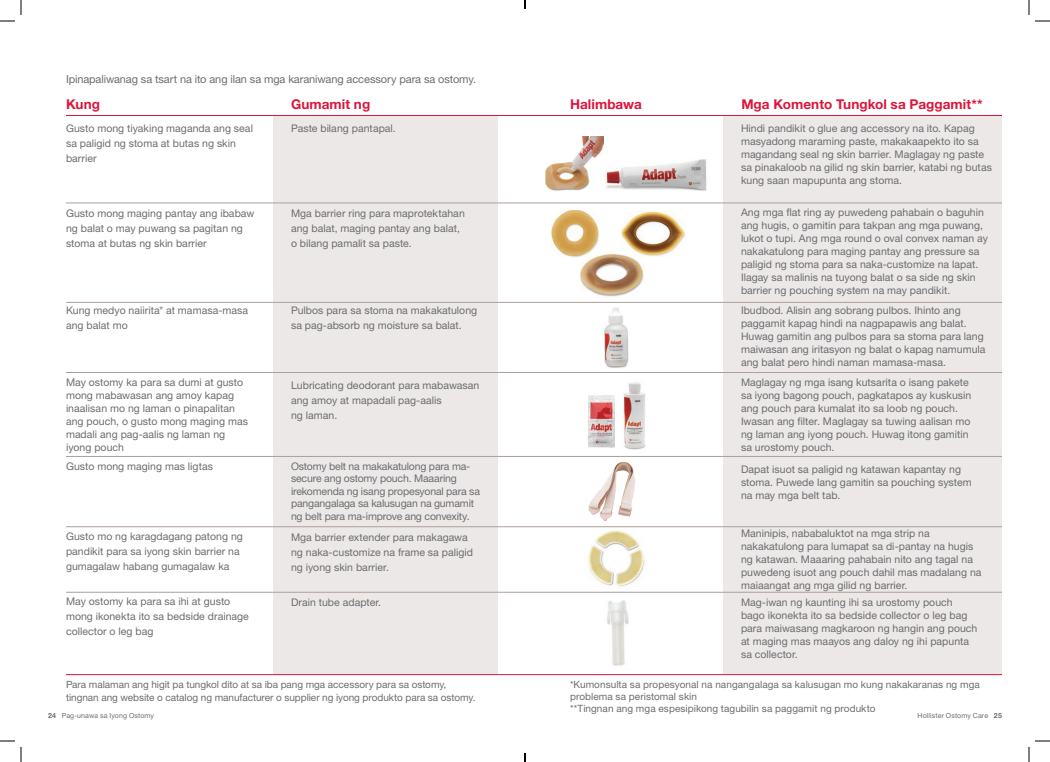
<style>
.page{position:relative;width:1050px;height:762px;background:#fff}
.page>*{position:absolute;margin:0;border:0;box-sizing:border-box;transform-origin:0 0}
.Subhead-Red{font:700 13.5px "Helvetica Neue LT Pro";letter-spacing:.005em;color:#dc153b}
.Body{font:11px "Helvetica Neue LT Pro";letter-spacing:-.01em;color:#6c6d70}
.t1{font:10.5px/13px "Helvetica Neue LT Pro";letter-spacing:.005em;color:#6c6d70}
.t2{font:10.5px/12.5px "Helvetica Neue LT Pro";letter-spacing:-.015em;color:#6c6d70}
.Body-2{font:10px/12px "Helvetica Neue LT Pro";color:#6c6d70}
.Body-3{font:7px "Helvetica Neue LT Pro";letter-spacing:.015em;color:#6c6d70}
.s1{font-weight:700}
</style>
<div class="page">
<div style="left:723px;top:116px;width:279px;height:559px;background:#ebe8e7"></div>
<div style="left:273px;top:116px;width:225px;height:559px;background:#ebe8e7"></div>
<hr style="left:66px;top:115px;width:936px;height:1px;background:#dc153b">
<hr style="left:66px;top:202px;width:936px;height:1px;background:#ada09a">
<hr style="left:66px;top:302px;width:936px;height:1px;background:#ada09a">
<hr style="left:66px;top:526px;width:936px;height:1px;background:#ada09a">
<img style="left:605px;top:308px;width:24px;height:60px">
<img style="left:546px;top:136px;width:58px;height:55px">
<img style="left:623px;top:382px;width:22px;height:68px">
<img style="left:588px;top:395px;width:27px;height:53px">
<img style="left:588px;top:462px;width:47px;height:59px">
<svg style="left:581px;top:526px;width:68px;height:66px"></svg>
<img style="left:581px;top:527px;width:68px;height:63px">
<div style="left:603px;top:158px;width:108px;height:37px;background:#fff"></div>
<img style="left:605px;top:159px;width:102px;height:32px">
<img style="left:607px;top:600px;width:22px;height:66px">
<img style="left:552px;top:210px;width:47px;height:47px">
<img style="left:622px;top:212px;width:64px;height:44px">
<img style="left:579px;top:254px;width:68px;height:43px">
<hr style="left:66px;top:372px;width:936px;height:1px;background:#ada09a">
<hr style="left:66px;top:456px;width:936px;height:1px;background:#ada09a">
<hr style="left:66px;top:674px;width:936px;height:1px;background:#dc153b">
<hr style="left:66px;top:592px;width:936px;height:1px;background:#ada09a">
<svg style="left:0;top:0;width:22px;height:22px"></svg>
<svg style="left:0;top:740px;width:22px;height:22px"></svg>
<svg style="left:1028px;top:0;width:22px;height:22px"></svg>
<svg style="left:1028px;top:740px;width:22px;height:22px"></svg>
<svg style="left:524px;top:0;width:2px;height:9px"></svg>
<svg style="left:524px;top:753px;width:2px;height:9px"></svg>
<p class="Body" style="left:66px;top:72px;width:412px">Ipinapaliwanag sa tsart na ito ang ilan sa mga karaniwang accessory para sa ostomy.</p>
<p class="Subhead-Red" style="left:66px;top:96px;width:35px">Kung</p>
<p class="Subhead-Red" style="left:291px;top:96px;width:81px">Gumamit ng</p>
<p class="Subhead-Red" style="left:570px;top:96px;width:73px">Halimbawa</p>
<p class="Subhead-Red" style="left:741px;top:96px;width:243px">Mga Komento Tungkol sa Paggamit**</p>
<p class="t1" style="left:66px;top:121px;width:188px;line-height:15px">Gusto mong tiyaking maganda ang seal sa paligid ng stoma at butas ng skin barrier</p>
<p class="t1" style="left:291px;top:122px;width:106px">Paste bilang pantapal.</p>
<p class="t1" style="left:66px;top:206px;width:190px;line-height:15px">Gusto mong maging pantay ang ibabaw ng balat o may puwang sa pagitan ng stoma at butas ng skin barrier</p>
<p class="t1" style="left:291px;top:206px;width:175px;line-height:15px">Mga barrier ring para maprotektahan ang balat, maging pantay ang balat, o bilang pamalit sa paste.</p>
<p class="t1" style="left:66px;top:303px;width:184px;line-height:15px">Kung medyo naiirita* at mamasa-masa ang balat mo</p>
<p class="t1" style="left:291px;top:303px;width:188px;line-height:15px">Pulbos para sa stoma na makakatulong sa pag-absorb ng moisture sa balat.</p>
<p class="t1" style="left:66px;top:376px;width:184px">May ostomy ka para sa dumi at gusto mong mabawasan ang amoy kapag inaalisan mo ng laman o pinapalitan ang pouch, o gusto mong maging mas madali ang pag-aalis ng laman ng iyong pouch</p>
<p class="t1" style="left:66px;top:460px;width:149px">Gusto mong maging mas ligtas</p>
<p class="t1" style="left:66px;top:529px;width:178px;line-height:15px">Gusto mo ng karagdagang patong ng pandikit para sa iyong skin barrier na gumagalaw habang gumagalaw ka</p>
<p class="t1" style="left:66px;top:594px;width:184px;line-height:15px">May ostomy ka para sa ihi at gusto mong ikonekta ito sa bedside drainage collector o leg bag</p>
<p class="t1" style="left:291px;top:378px;width:190px;line-height:15px">Lubricating deodorant para mabawasan ang amoy at mapadali pag-aalis<br>ng laman.</p>
<p class="t2" style="left:291px;top:460px;width:190px">Ostomy belt na makakatulong para ma&shy;secure ang ostomy pouch. Maaaring irekomenda ng isang propesyonal para sa pangangalaga sa kalusugan na gumamit ng belt para ma-improve ang convexity.</p>
<p class="t1" style="left:291px;top:529px;width:184px;line-height:15px">Mga barrier extender para makagawa ng naka-customize na frame sa paligid ng iyong skin barrier.</p>
<p class="t1" style="left:291px;top:595px;width:92px">Drain tube adapter.</p>
<p class="t1" style="left:741px;top:122px;width:252px">Hindi pandikit o glue ang accessory na ito. Kapag masyadong maraming paste, makakaapekto ito sa magandang seal ng skin barrier. Maglagay ng paste sa pinakaloob na gilid ng skin barrier, katabi ng butas kung saan mapupunta ang stoma.</p>
<p class="t1" style="left:741px;top:206px;width:248px">Ang mga flat ring ay puwedeng pahabain o baguhin ang hugis, o gamitin para takpan ang mga puwang, lukot o tupi. Ang mga round o oval convex naman ay nakakatulong para maging pantay ang pressure sa paligid ng stoma para sa naka-customize na lapat.<br>Ilagay sa malinis na tuyong balat o sa side ng skin barrier ng pouching system na may pandikit.</p>
<p class="t1" style="left:741px;top:304px;width:246px">Ibudbod. Alisin ang sobrang pulbos. Ihinto ang paggamit kapag hindi na nagpapawis ang balat.<br>Huwag gamitin ang pulbos para sa stoma para lang maiwasan ang iritasyon ng balat o kapag namumula ang balat pero hindi naman mamasa-masa.</p>
<p class="t1" style="left:741px;top:376px;width:232px">Maglagay ng mga isang kutsarita o isang pakete sa iyong bagong pouch, pagkatapos ay kuskusin ang pouch para kumalat ito sa loob ng pouch.<br>Iwasan ang filter. Maglagay sa tuwing aalisan mo ng laman ang iyong pouch. Huwag itong gamitin sa urostomy pouch.</p>
<p class="t1" style="left:741px;top:463px;width:232px">Dapat isuot sa paligid ng katawan kapantay ng stoma. Puwede lang gamitin sa pouching system na may mga belt tab.</p>
<p class="t1" style="left:741px;top:526px;width:242px">Maninipis, nababaluktot na mga strip na nakakatulong para lumapat sa di-pantay na hugis ng katawan. Maaaring pahabain nito ang tagal na puwedeng isuot ang pouch dahil mas madalang na maiaangat ang mga gilid ng barrier.</p>
<p class="t1" style="left:741px;top:595px;width:238px">Mag-iwan ng kaunting ihi sa urostomy pouch bago ikonekta ito sa bedside collector o leg bag para maiwasang magkaroon ng hangin ang pouch at maging mas maayos ang daloy ng ihi papunta sa collector.</p>
<p class="Body-2" style="left:66px;top:678px;width:411px;line-height:13px">Para malaman ang higit pa tungkol dito at sa iba pang mga accessory para sa ostomy, tingnan ang website o catalog ng manufacturer o supplier ng iyong produkto para sa ostomy.</p>
<p class="Body-2" style="left:570px;top:678px;width:411px">*Kumonsulta sa propesyonal na nangangalaga sa kalusugan mo kung nakakaranas ng mga problema sa peristomal skin<br>**Tingnan ang mga espesipikong tagubilin sa paggamit ng produkto</p>
<p class="Body-3" style="left:48px;top:711px;width:108px"><span class="s1">24</span> Pag-unawa sa Iyong Ostomy</p>
<p class="Body-3" style="left:918px;top:711px;width:86px">Hollister Ostomy Care <span class="s1">25</span></p>
</div>
